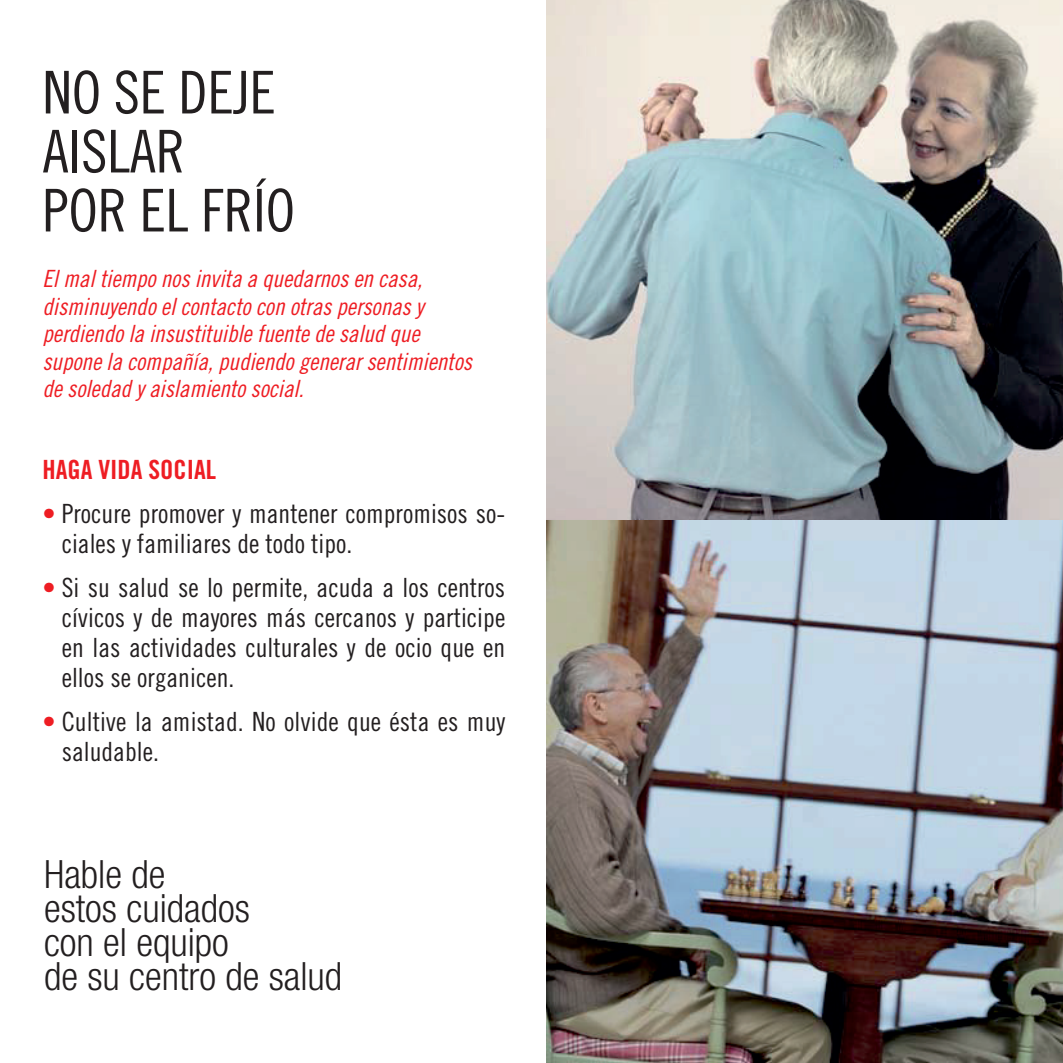
<style>
.page{position:relative;width:1063px;height:1063px;background:#fff}
.page>*{position:absolute;margin:0;border:0;box-sizing:border-box;transform-origin:0 0}
.t1{font:59px/59px "Trade Gothic LT Std Cn 18";letter-spacing:-.005em;color:#231f20}
.t2{font:300 condensed 39px/33.8px "Helvetica Neue LT Std";color:#231f20}
.t3{font:26.5px/30px "Trade Gothic LT Std Cn 18";color:#231f20}
.t4{font:26.5px "Trade Gothic LT Std Bd Cn 20";color:#ee1d23}
.t5{font:23.75px/27.5px "Trade Gothic LT Std Cn 18 Obl";letter-spacing:-.005em;color:#ee1d23}
.s1{color:#ee1d23}
</style>
<div class="page">
<img style="left:546px;top:0;width:517px;height:520px">
<img style="left:546px;top:520px;width:517px;height:543px">
<h1 class="t1" style="left:43px;top:62px;width:254px">NO SE DEJE<br>AISLAR<br>POR EL FRÍO</h1>
<p class="t5" style="left:43px;top:266px;width:431px">El mal tiempo nos invita a quedarnos en casa, disminuyendo el contacto con otras personas y perdiendo la insustituible fuente de salud que supone la compañía, pudiendo generar sentimientos de soledad y aislamiento social.</p>
<p class="t4" style="left:43px;top:453px;width:175px">HAGA VIDA SOCIAL</p>
<p class="t3" style="left:62px;top:498px;width:445px;text-indent:-19px"><span class="s1">•</span> Procure promover y mantener compromisos so&shy;ciales y familiares de todo tipo.</p>
<p class="t3" style="left:62px;top:572px;width:445px;text-align:justify;text-indent:-19px"><span class="s1">•</span> Si su salud se lo permite, acuda a los centros cívicos y de mayores más cercanos y participe en las actividades culturales y de ocio que en ellos se organicen.</p>
<p class="t3" style="left:62px;top:707px;width:445px;text-indent:-19px"><span class="s1">•</span> Cultive la amistad. No olvide que ésta es muy saludable.</p>
<h2 class="t2" style="left:44px;top:857px;width:300px">Hable de<br>estos cuidados<br>con el equipo<br>de su centro de salud</h2>
</div>
